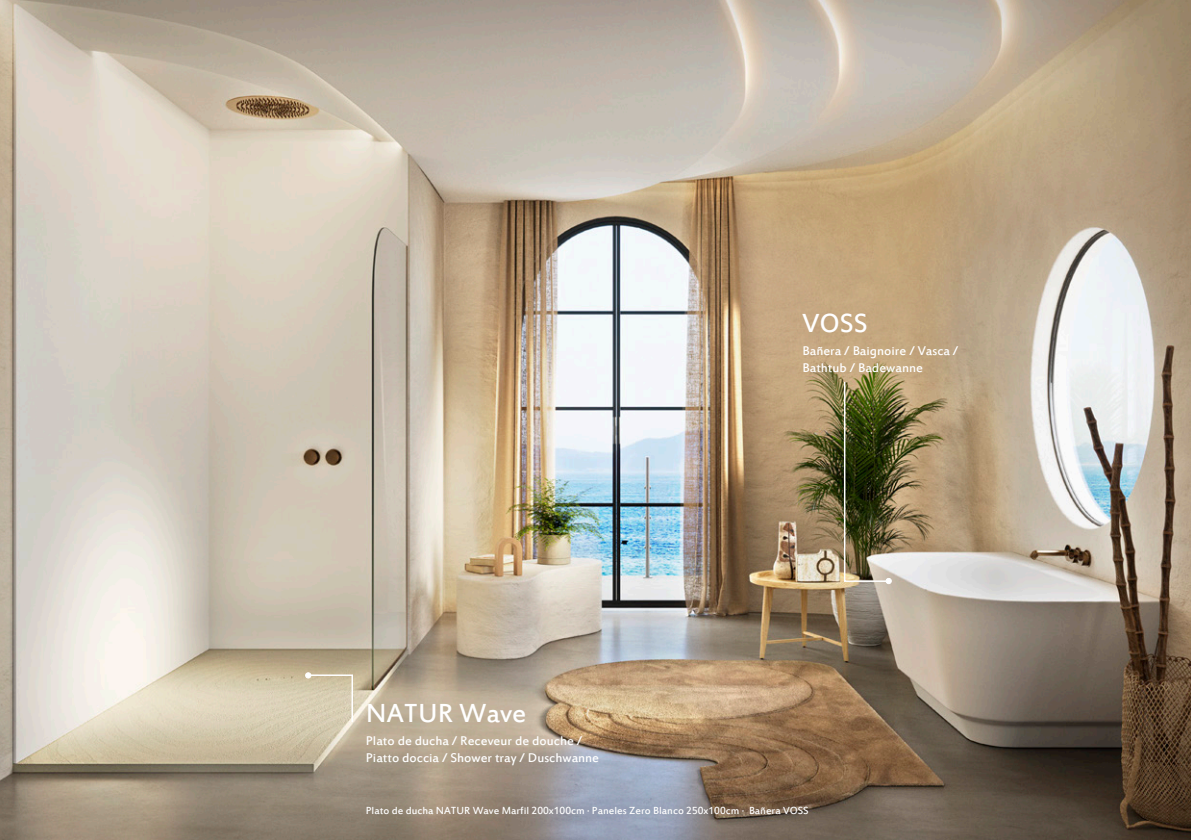
<style>
.page{position:relative;width:1191px;height:840px;background:#fff}
.page>*{position:absolute;margin:0;border:0;box-sizing:border-box;transform-origin:0 0}
.t1{font:28.8px "Estrangelo Edessa";color:#fff}
.t2{font:14px/16.8px "Estrangelo Edessa";color:#fff}
.t3{font:11.4px "Estrangelo Edessa";color:#fff}
</style>
<div class="page">
<img style="left:0;top:0;width:1191px;height:839px">
<svg style="left:305px;top:672px;width:49px;height:51px;background:#d7ccb2"></svg>
<img style="left:843px;top:380px;width:48px;height:203px">
<p class="t1" style="left:366px;top:698px;width:162px">NATUR Wave</p>
<p class="t2" style="left:366px;top:733px;width:218px">Plato de ducha / Receveur de douche /</p>
<p class="t2" style="left:366px;top:750px;width:235px">Piatto doccia / Shower tray / Duschwanne</p>
<p class="t1" style="left:802px;top:308px;width:67px">VOSS</p>
<p class="t2" style="left:802px;top:343px;width:157px">Bañera / Baignoire / Vasca /<br>Bathtub / Badewanne</p>
<p class="t3" style="left:366px;top:804px;width:444px">Plato de ducha NATUR Wave Marfil 200x100cm · Paneles Zero Blanco 250x100cm · Bañera VOSS</p>
</div>
